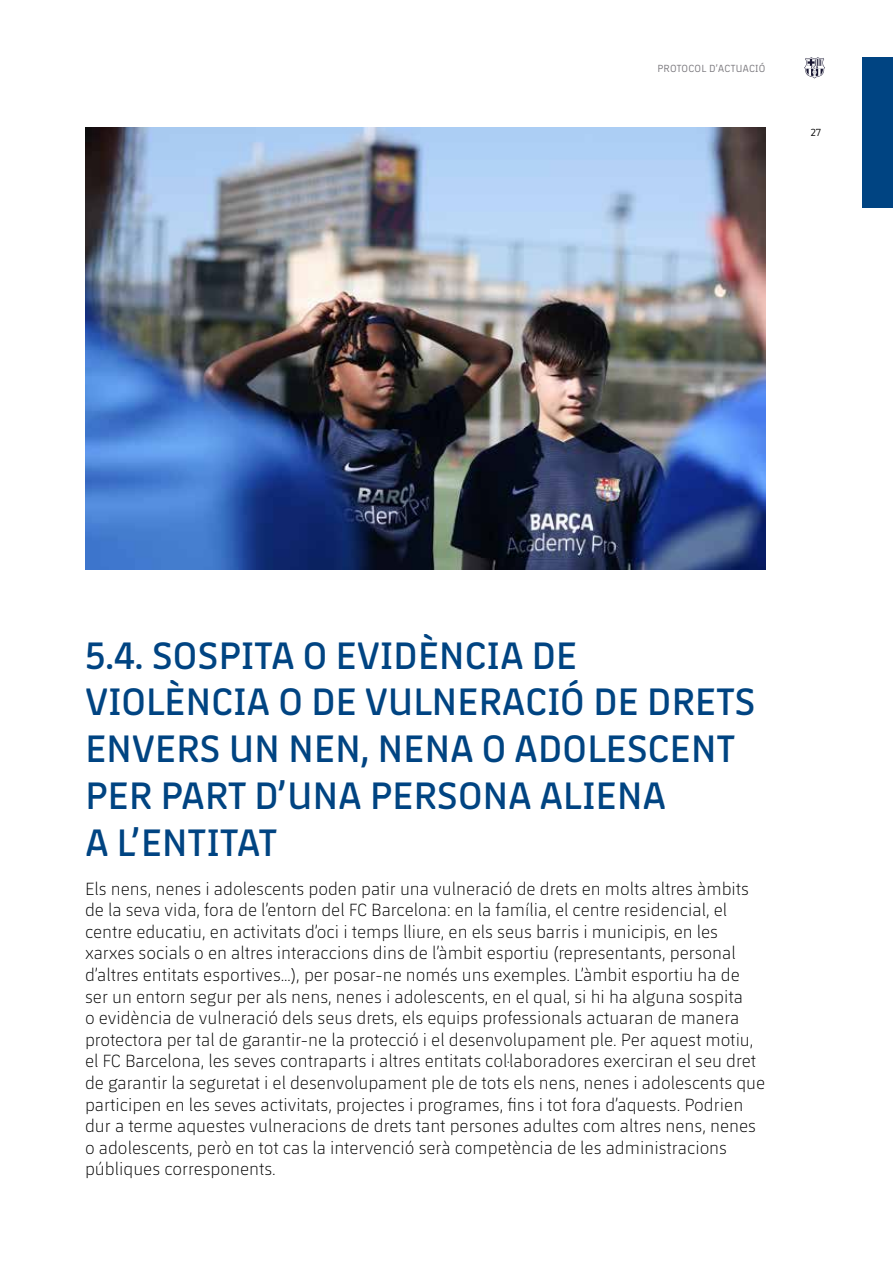
<style>
.page{position:relative;width:893px;height:1263px;background:#fff}
.page>*{position:absolute;margin:0;border:0;box-sizing:border-box;transform-origin:0 0}
.t1{font:600 39px/46.8px "FCBARCELONA";letter-spacing:.01em;color:#004482}
.t2{font:300 18px/21.6px "FCBARCELONA";color:#000}
.t3{font:10.5px "FCBARCELONA";letter-spacing:.025em;color:#77757a}
.t4{font:10.5px "FCBARCELONA";color:#000}
</style>
<div class="page">
<div style="left:862px;top:57px;width:31px;height:151px;background:#004482"></div>
<svg style="left:804px;top:57px;width:21px;height:21px"></svg>
<img style="left:85px;top:128px;width:680px;height:442px">
<p class="t3" style="left:657px;top:62px;width:109px">PROTOCOL D’ACTUACIÓ</p>
<p class="t4" style="left:811px;top:126px;width:11px">27</p>
<h1 class="t1" style="left:85px;top:630px;width:672px">5.4. SOSPITA O EVIDÈNCIA DE<br>VIOLÈNCIA O DE VULNERACIÓ DE DRETS<br>ENVERS UN NEN, NENA O ADOLESCENT<br>PER PART D’UNA PERSONA ALIENA<br>A L’ENTITAT</h1>
<p class="t2" style="left:85px;top:877px;width:682px">Els nens, nenes i adolescents poden patir una vulneració de drets en molts altres àmbits de la seva vida, fora de l’entorn del FC Barcelona: en la família, el centre residencial, el centre educatiu, en activitats d’oci i temps lliure, en els seus barris i municipis, en les xarxes socials o en altres interaccions dins de l’àmbit esportiu (representants, personal d’altres entitats esportives…), per posar-ne només uns exemples. L’àmbit esportiu ha de ser un entorn segur per als nens, nenes i adolescents, en el qual, si hi ha alguna sospita<br>o evidència de vulneració dels seus drets, els equips professionals actuaran de manera protectora per tal de garantir-ne la protecció i el desenvolupament ple. Per aquest motiu, el FC Barcelona, les seves contraparts i altres entitats col·laboradores exerciran el seu dret de garantir la seguretat i el desenvolupament ple de tots els nens, nenes i adolescents que participen en les seves activitats, projectes i programes, fins i tot fora d’aquests. Podrien dur a terme aquestes vulneracions de drets tant persones adultes com altres nens, nenes o adolescents, però en tot cas la intervenció serà competència de les administracions públiques corresponents.</p>
</div>
